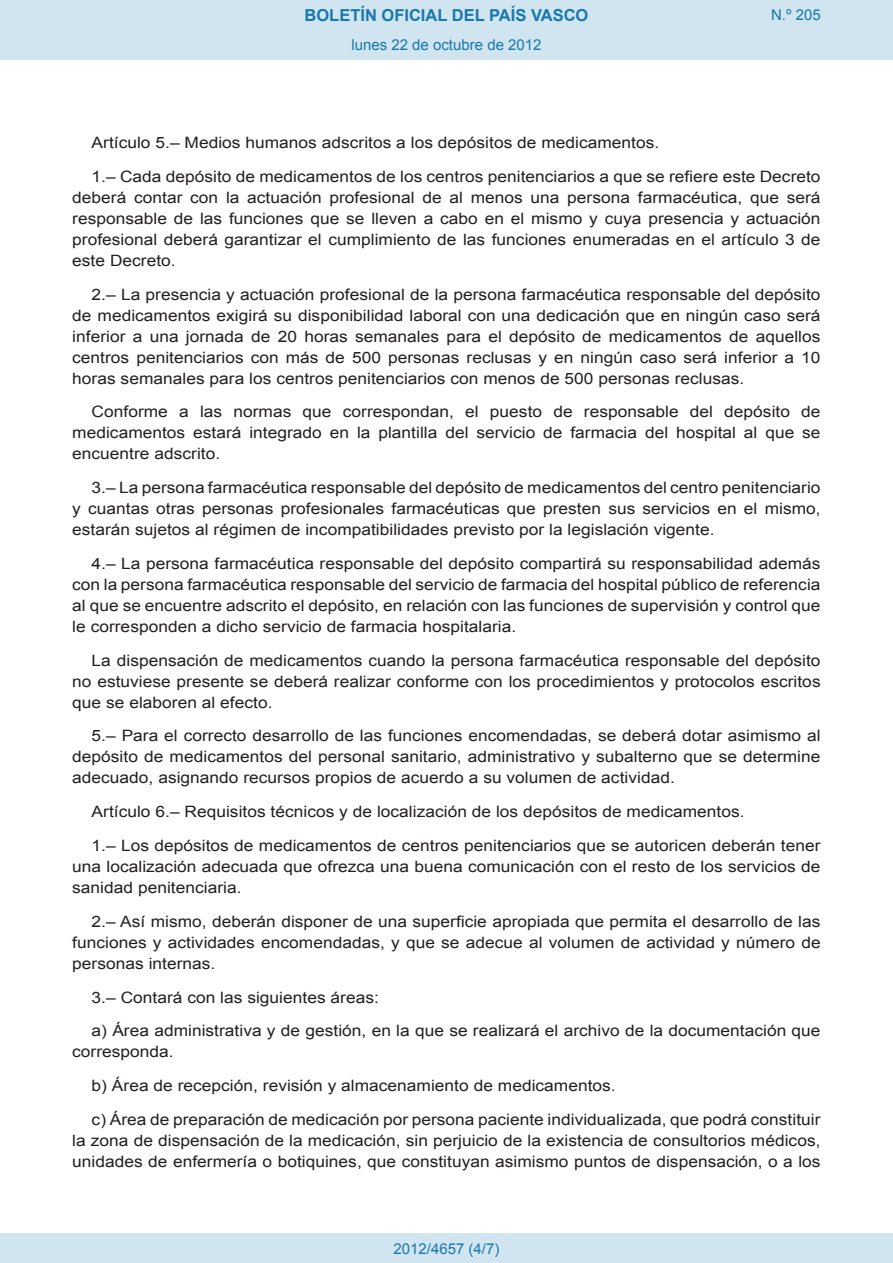
<style>
.page{position:relative;width:893px;height:1263px;background:#fff}
.page>*{position:absolute;margin:0;border:0;box-sizing:border-box;transform-origin:0 0}
.t1{font:700 16.5px "Arial";color:#1879ad}
.BOPVDetalle{font:15.6px/21px "Arial";color:#231f20;text-align:justify;scale:1.11 1}
.Paginacion_Centro{font:15px "Arial";color:#1879ad}
</style>
<div class="page">
<div style="left:0;top:0;width:893px;height:60px;background:#d0e5f0"></div>
<div style="left:0;top:1233px;width:893px;height:30px;background:#d0e5f0"></div>
<p class="t1" style="left:305px;top:4px;width:285px">BOLETÍN OFICIAL DEL PAÍS VASCO</p>
<p class="Paginacion_Centro" style="left:351px;top:35px;width:192px">lunes 22 de octubre de 2012</p>
<p class="Paginacion_Centro" style="left:771px;top:5px;width:51px">N.º 205</p>
<p class="BOPVDetalle" style="left:92px;top:132px;width:513px">Artículo 5.– Medios humanos adscritos a los depósitos de medicamentos.</p>
<p class="BOPVDetalle" style="left:72px;top:166px;width:676px;text-indent:19px">1.– Cada depósito de medicamentos de los centros penitenciarios a que se refiere este Decreto deberá contar con la actuación profesional de al menos una persona farmacéutica, que será responsable de las funciones que se lleven a cabo en el mismo y cuya presencia y actuación profesional deberá garantizar el cumplimiento de las funciones enumeradas en el artículo 3 de este Decreto.</p>
<p class="BOPVDetalle" style="left:72px;top:284px;width:676px;text-indent:19px">2.– La presencia y actuación profesional de la persona farmacéutica responsable del depósito de medicamentos exigirá su disponibilidad laboral con una dedicación que en ningún caso será inferior a una jornada de 20 horas semanales para el depósito de medicamentos de aquellos centros penitenciarios con más de 500 personas reclusas y en ningún caso será inferior a 10 horas semanales para los centros penitenciarios con menos de 500 personas reclusas.</p>
<p class="BOPVDetalle" style="left:72px;top:402px;width:676px;text-indent:19px">Conforme a las normas que correspondan, el puesto de responsable del depósito de medicamentos estará integrado en la plantilla del servicio de farmacia del hospital al que se encuentre adscrito.</p>
<p class="BOPVDetalle" style="left:72px;top:477px;width:676px;text-indent:19px">3.– La persona farmacéutica responsable del depósito de medicamentos del centro penitenciario y cuantas otras personas profesionales farmacéuticas que presten sus servicios en el mismo, estarán sujetos al régimen de incompatibilidades previsto por la legislación vigente.</p>
<p class="BOPVDetalle" style="left:72px;top:553px;width:676px;text-indent:19px">4.– La persona farmacéutica responsable del depósito compartirá su responsabilidad además con la persona farmacéutica responsable del servicio de farmacia del hospital público de referencia al que se encuentre adscrito el depósito, en relación con las funciones de supervisión y control que le corresponden a dicho servicio de farmacia hospitalaria.</p>
<p class="BOPVDetalle" style="left:72px;top:650px;width:676px;text-indent:19px">La dispensación de medicamentos cuando la persona farmacéutica responsable del depósito no estuviese presente se deberá realizar conforme con los procedimientos y protocolos escritos que se elaboren al efecto.</p>
<p class="BOPVDetalle" style="left:72px;top:726px;width:676px;text-indent:19px">5.– Para el correcto desarrollo de las funciones encomendadas, se deberá dotar asimismo al depósito de medicamentos del personal sanitario, administrativo y subalterno que se determine adecuado, asignando recursos propios de acuerdo a su volumen de actividad.</p>
<p class="BOPVDetalle" style="left:92px;top:801px;width:590px">Artículo 6.– Requisitos técnicos y de localización de los depósitos de medicamentos.</p>
<p class="BOPVDetalle" style="left:72px;top:835px;width:676px;text-indent:19px">1.– Los depósitos de medicamentos de centros penitenciarios que se autoricen deberán tener una localización adecuada que ofrezca una buena comunicación con el resto de los servicios de sanidad penitenciaria.</p>
<p class="BOPVDetalle" style="left:72px;top:911px;width:676px;text-indent:19px">2.– Así mismo, deberán disponer de una superficie apropiada que permita el desarrollo de las funciones y actividades encomendadas, y que se adecue al volumen de actividad y número de personas internas.</p>
<p class="BOPVDetalle" style="left:92px;top:987px;width:260px">3.– Contará con las siguientes áreas:</p>
<p class="BOPVDetalle" style="left:72px;top:1020px;width:676px;text-indent:19px">a) Área administrativa y de gestión, en la que se realizará el archivo de la documentación que corresponda.</p>
<p class="BOPVDetalle" style="left:92px;top:1075px;width:474px">b) Área de recepción, revisión y almacenamiento de medicamentos.</p>
<p class="BOPVDetalle" style="left:72px;top:1109px;width:676px;text-indent:19px">c) Área de preparación de medicación por persona paciente individualizada, que podrá constituir la zona de dispensación de la medicación, sin perjuicio de la existencia de consultorios médicos, unidades de enfermería o botiquines, que constituyan asimismo puntos de dispensación, o a los</p>
<p class="Paginacion_Centro" style="left:393px;top:1238px;width:107px">2012/4657 (4/7)</p>
</div>
